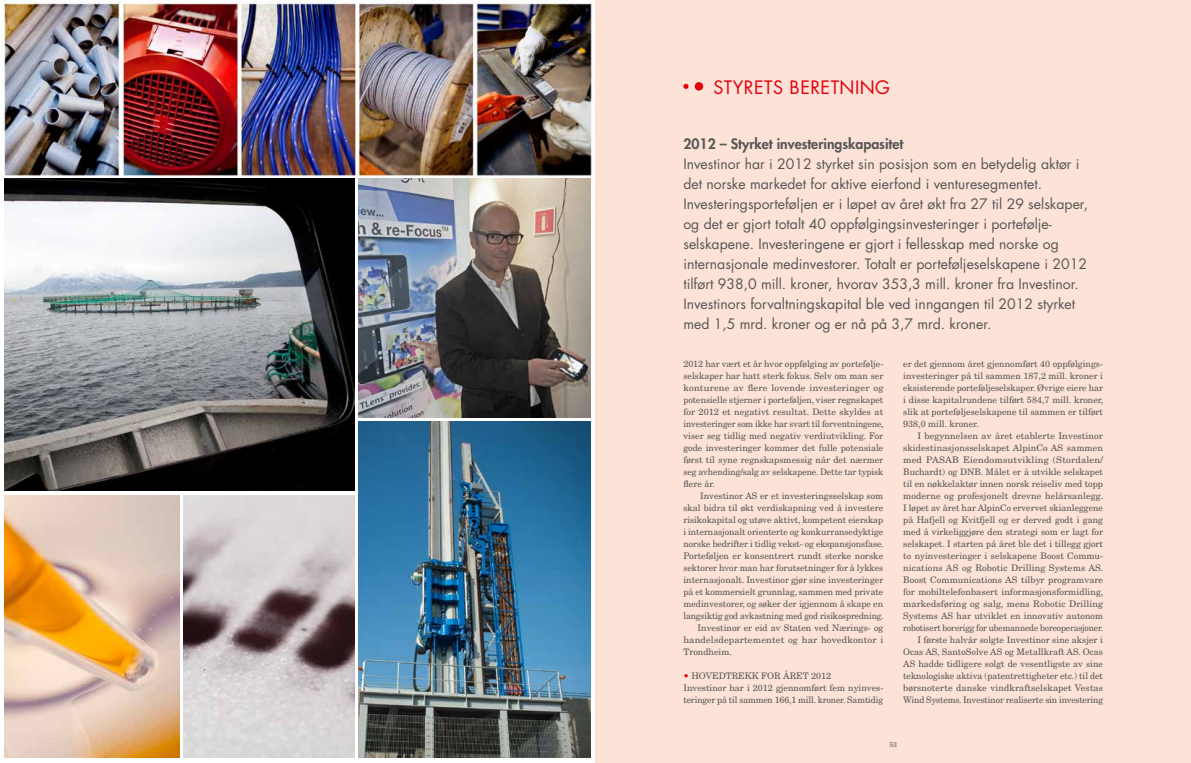
<style>
.page{position:relative;width:1191px;height:763px;background:#fff}
.page>*{position:absolute;margin:0;border:0;box-sizing:border-box;transform-origin:0 0}
.t1{font:18px "Futura";color:#e3000b}
.t2{font:14px/20px "Futura";color:#565655}
.t3{font:800 14px "Futura";color:#565655}
.t4{font:9px/12px "New Century Schlbk";color:#565655;text-align:justify}
.t5{font:9px/12px "New Century Schlbk";color:#565655;text-align:right;scale:1.05 1}
.t6{font:9px "New Century Schlbk";color:#565655;scale:.96 1}
.t7{font:7px "New Century Schlbk";color:#565655}
.s1{color:#e3000b}
</style>
<div class="page">
<div style="left:595px;top:0;width:596px;height:763px;background:#fce2d7"></div>
<svg style="left:694px;top:82px;width:9px;height:9px"></svg>
<svg style="left:683px;top:84px;width:5px;height:5px"></svg>
<img style="left:1px;top:0;width:593px;height:178px">
<img style="left:5px;top:178px;width:349px;height:313px">
<img style="left:358px;top:178px;width:232px;height:239px">
<img style="left:358px;top:421px;width:232px;height:336px">
<img style="left:5px;top:495px;width:174px;height:262px">
<img style="left:183px;top:495px;width:171px;height:262px">
<h1 class="t1" style="left:713px;top:76px;width:11px">styrets</h1>
<h1 class="t1" style="left:789px;top:76px;width:23px">beretning</h1>
<h2 class="t3" style="left:683px;top:135px;width:221px">2012 – Styrket investeringskapasitet</h2>
<p class="t2" style="left:683px;top:154px;width:406px">Investinor har i 2012 styrket sin posisjon som en betydelig aktør i det norske markedet for aktive eierfond i venturesegmentet.<br>Investeringsporteføljen er i løpet av året økt fra 27 til 29 selskaper, og det er gjort totalt 40 oppfølgingsinvesteringer i portefølje&shy;selskapene. Investeringene er gjort i fellesskap med norske og internasjonale medinvestorer. Totalt er porteføljeselskapene i 2012 tilført 938,0 mill. kroner, hvorav 353,3 mill. kroner fra Investinor.<br>Investinors forvaltningskapital ble ved inngangen til 2012 styrket med 1,5 mrd. kroner og er nå på 3,7 mrd. kroner.</p>
<p class="t4" style="left:683px;top:358px;width:202px">2012 har vært et år hvor oppfølging av portefølje&shy;selskaper har hatt sterk fokus. Selv om man ser konturene av flere lovende investeringer og potensielle stjerner i porteføljen, viser regnskapet for 2012 et negativt resultat. Dette skyldes at investeringer som ikke har svart til forventningene, viser seg tidlig med negativ verdiutvikling. For gode investeringer kommer det fulle potensiale først til syne regnskapsmessig når det nærmer seg avhending/salg av selskapene. Dette tar typisk flere år.</p>
<p class="t4" style="left:700px;top:490px;width:185px">Investinor AS er et investeringsselskap som</p>
<p class="t4" style="left:683px;top:502px;width:201px">skal bidra til økt verdiskapning ved å investere</p>
<p class="t4" style="left:683px;top:514px;width:201px">risikokapital og utøve aktivt, kompetent eierskap</p>
<p class="t4" style="left:683px;top:526px;width:201px">i internasjonalt orienterte og konkurransedyktige</p>
<p class="t4" style="left:683px;top:538px;width:202px">norske bedrifter i tidlig vekst- og ekspansjonsfase.</p>
<p class="t4" style="left:683px;top:550px;width:201px">Porteføljen er konsentrert rundt sterke norske</p>
<p class="t4" style="left:683px;top:562px;width:201px">sektorer hvor man har forutsetninger for å lykkes</p>
<p class="t4" style="left:683px;top:574px;width:201px">internasjonalt. Investinor gjør sine investeringer</p>
<p class="t4" style="left:683px;top:586px;width:201px">på et kommersielt grunnlag, sammen med private</p>
<p class="t4" style="left:683px;top:598px;width:201px">medinvestorer, og søker der igjennom å skape en</p>
<p class="t6" style="left:683px;top:610px;width:210px">langsiktig god avkastning med god risikospredning.</p>
<p class="t4" style="left:697px;top:622px;width:187px">Investinor er eid av Staten ved Nærings- og</p>
<p class="t5" style="left:683px;top:634px;width:192px">handelsdepartementet og har hovedkontor i</p>
<p class="t4" style="left:683px;top:646px;width:50px">Trondheim.</p>
<p class="t4" style="left:683px;top:670px;width:16px"><span class="s1">•</span> HOVE</p>
<p class="t4" style="left:718px;top:670px;width:15px">DTREKK</p>
<p class="t4" style="left:761px;top:670px;width:36px">FOR ÅRET</p>
<p class="t4" style="left:903px;top:358px;width:202px">er det gjennom året gjennomført 40 oppfølgings&shy;investeringer på til sammen 187,2 mill. kroner i eksisterende porteføljeselskaper. Øvrige eiere har i disse kapitalrundene tilført 584,7 mill. kroner, slik at porteføljeselskapene til sammen er tilført 938,0 mill. kroner.</p>
<p class="t4" style="left:903px;top:430px;width:201px;text-indent:14px">I begynnelsen av året etablerte Investinor skidestinasjonsselskapet AlpinCo AS sammen med PASAB</p>
<p class="t5" style="left:903px;top:454px;width:192px">Eiendomsutvikling (Stordalen/<br>Buchardt) og DNB . Målet er å utvikle selskapet til en nøkkelaktør innen norsk reiseliv med topp moderne og profesjonelt drevne helårsanlegg.<br>I løpet av året har AlpinCo ervervet skianleggene på Hafjell og Kvitfjell og er derved godt i gang med å virkeliggjøre den strategi som er lagt for selskapet. I starten på året ble det i tillegg gjort to nyinvesteringer i selskapene Boost Commu&shy;nications AS og Robotic Drilling Systems AS .<br>Boost Communications AS tilbyr programvare for mobiltelefonbasert informasjonsformidling, markedsføring og salg, mens Robotic Drilling Systems AS har utviklet en innovativ autonom robotisert borerigg for ubemannede boreoperasjoner.<br>I første halvår solgte Investinor sine aksjer i Ocas AS, SantoSolve AS og Metallkraft AS . Ocas AS hadde tidligere solgt de vesentligste av sine teknologiske aktiva (patentrettigheter etc.) til det børsnoterte danske vindkraftselskapet Vestas Wind Systems. Investinor realiserte sin investering</p>
<p class="t4" style="left:683px;top:670px;width:201px;text-align:left;text-indent:128px">2012<br>Investinor har i 2012 gjennomført fem nyinves&shy;teringer på til sammen 166,1 mill. kroner. Samtidig</p>
<p class="t7" style="left:889px;top:739px;width:9px">53</p>
</div>
